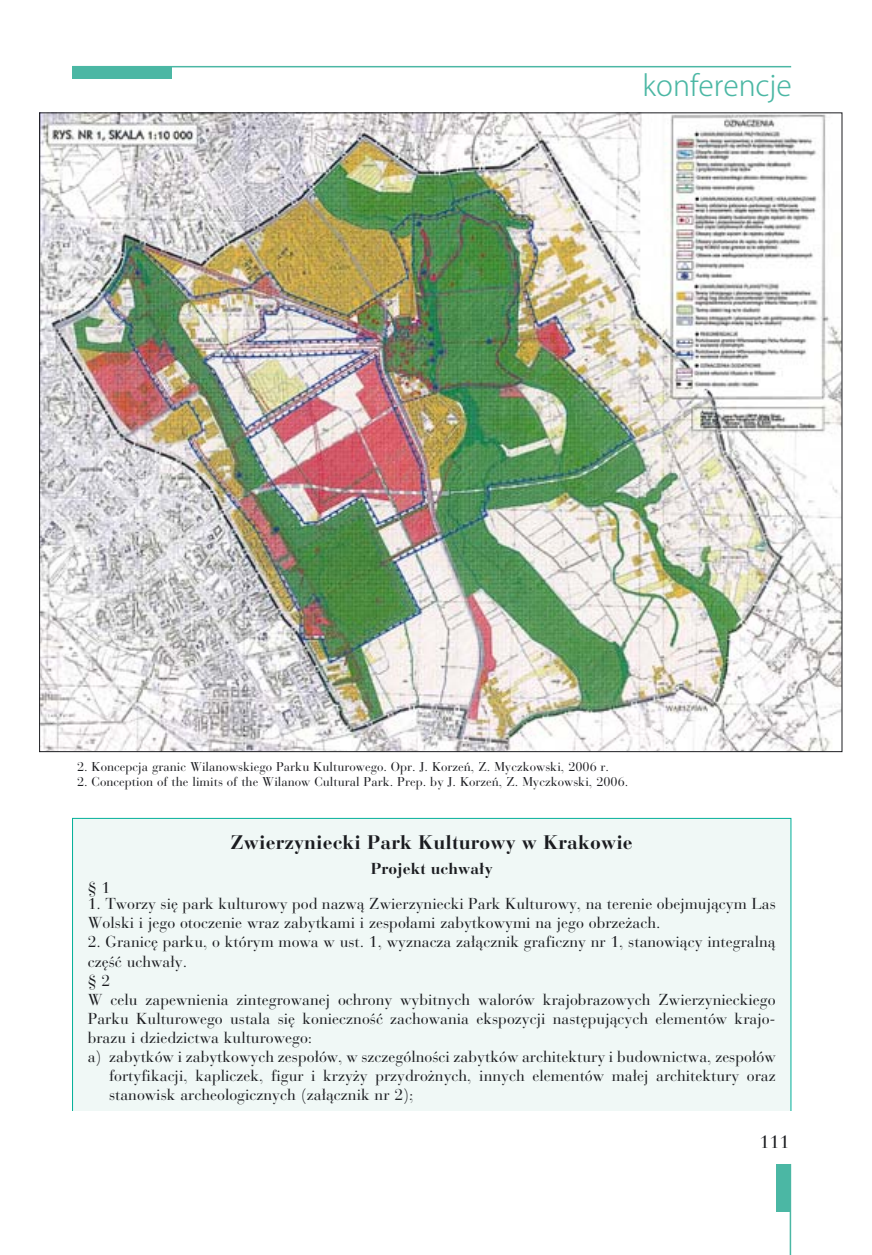
<style>
.page{position:relative;width:872px;height:1255px;background:#fff}
.page>*{position:absolute;margin:0;border:0;box-sizing:border-box;transform-origin:0 0}
.t1{font:300 28.5px "Koz Go Pro";color:#4bb7a4}
.t2{font:700 19.5px "Pbauer Bodoni";letter-spacing:.005em;color:#1b1c20}
.t3{font:18px "Pbauer Bodoni Roman";color:#1b1c20}
.t4{font:15.75px/19px "Pbauer Bodoni Roman";color:#1b1c20}
.t5{font:700 15.75px "Pbauer Bodoni";letter-spacing:.005em;color:#1b1c20}
.t6{font:12.75px "Pbauer Bodoni Roman";color:#1b1c20}
</style>
<div class="page">
<div style="left:776px;top:1163px;width:15px;height:48px;background:#4bb7a4"></div>
<hr style="left:789px;top:1163px;width:2px;height:91px;background:#4bb7a4">
<div style="left:72px;top:66px;width:99px;height:13px;background:#4bb7a4"></div>
<hr style="left:72px;top:66px;width:719px;height:1px;background:#4bb7a4">
<div style="left:73px;top:818px;width:717px;height:300px;background:#f0f8f6"></div>
<img style="left:41px;top:115px;width:799px;height:634px">
<div style="left:54px;top:1111px;width:750px;height:14px;background:#fff"></div>
<p class="t1" style="left:642px;top:71px;width:151px">konferencje</p>
<p class="t6" style="left:77px;top:761px;width:533px">2. Koncepcja granic Wilanowskiego Parku Kulturowego. Opr. J. Korzeƒ, Z. Myczkowski, 2006 r.</p>
<p class="t6" style="left:77px;top:776px;width:553px">2. Conception of the limits of the Wilanow Cultural Park. Prep. by J. Korzeƒ, Z. Myczkowski, 2006.</p>
<p class="t2" style="left:231px;top:834px;width:403px">Zwierzyniecki Park Kulturowy w Krakowie</p>
<p class="t5" style="left:371px;top:862px;width:123px">Projekt uchwa∏y</p>
<p class="t4" style="left:88px;top:880px;width:24px">§ 1</p>
<p class="t4" style="left:88px;top:896px;width:689px">1. Tworzy si´ park kulturowy pod nazwà Zwierzyniecki Park Kulturowy, na terenie obejmujàcym Las<br>Wolski i jego otoczenie wraz zabytkami i zespo∏ami zabytkowymi na jego obrze˝ach.</p>
<p class="t4" style="left:88px;top:934px;width:689px">2. Granic´ parku, o którym mowa w ust. 1, wyznacza za∏àcznik graficzny nr 1, stanowiàcy integralnà</p>
<p class="t4" style="left:88px;top:953px;width:101px">cz´Êç uchwa∏y.</p>
<p class="t4" style="left:88px;top:972px;width:24px">§ 2</p>
<p class="t4" style="left:88px;top:991px;width:689px">W celu zapewnienia zintegrowanej ochrony wybitnych walorów krajobrazowych Zwierzynieckiego</p>
<p class="t4" style="left:88px;top:1010px;width:689px">Parku Kulturowego ustala si´ koniecznoÊç zachowania ekspozycji nast´pujàcych elementów krajo-</p>
<p class="t4" style="left:88px;top:1029px;width:226px">brazu i dziedzictwa kulturowego:</p>
<p class="t4" style="left:88px;top:1048px;width:689px">a) zabytków i zabytkowych zespo∏ów, w szczególnoÊci zabytków architektury i budownictwa, zespo∏ów</p>
<p class="t4" style="left:109px;top:1067px;width:668px">fortyfikacji, kapliczek, figur i krzy˝y przydro˝nych, innych elementów ma∏ej architektury oraz</p>
<p class="t4" style="left:109px;top:1087px;width:306px">stanowisk archeologicznych (za∏àcznik nr 2);</p>
<p class="t3" style="left:759px;top:1134px;width:32px">111</p>
</div>
